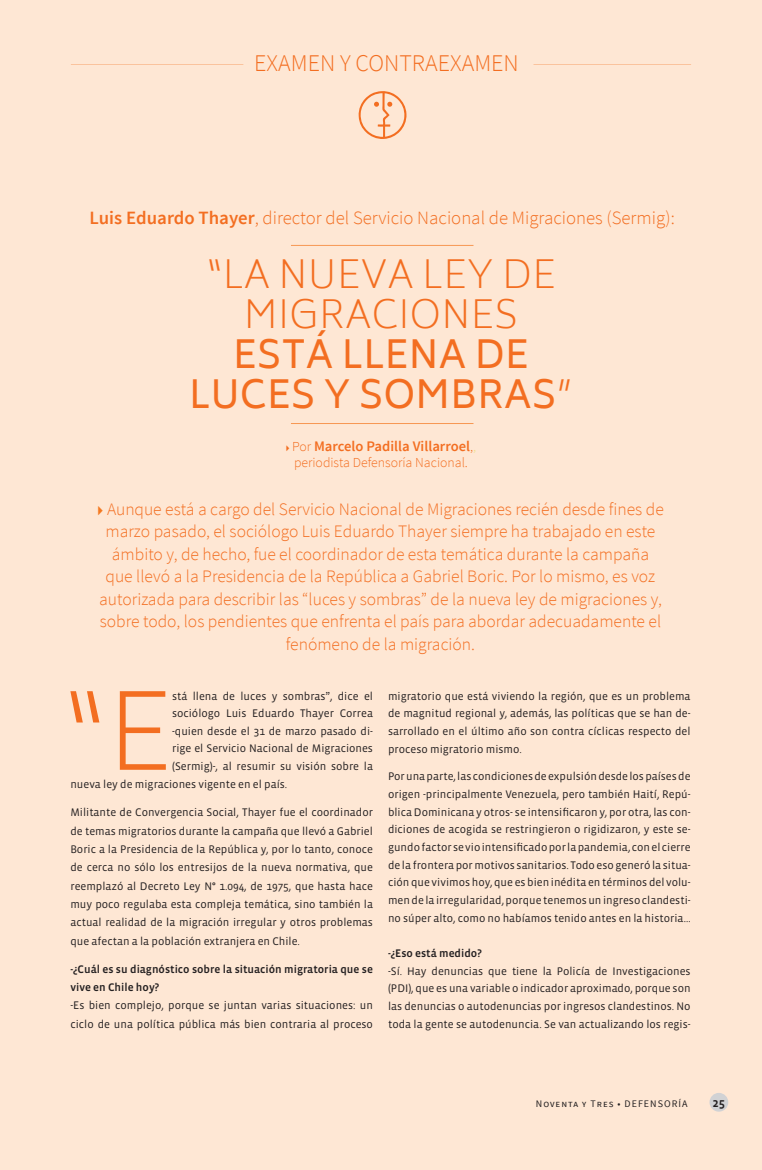
<style>
.page{position:relative;width:762px;height:1170px;background:#fff}
.page>*{position:absolute;margin:0;border:0;box-sizing:border-box;transform-origin:0 0}
.t1{font:200 103.62px "Biryani";color:#f36e21}
.t2{font:37.5px/40px "Biryani";letter-spacing:.01em;color:#f36e21;text-align:center}
.t3{font:200 37.5px/40px "Biryani";letter-spacing:.01em;color:#f36e21;text-align:center}
.t4{font:300 24px "Source Sans Pro";color:#f36e21}
.t5{font:300 18.75px "Source Sans Pro";color:#f36e21}
.t6{font:300 17.5px/22.5px "Source Sans Pro";color:#f36e21;text-align:center}
.t7{font:600 14.62px "Source Sans Pro";color:#f36e21}
.t8{font:300 13.75px "Source Sans Pro";color:#f36e21}
.t9{font:12.5px "Vista Sans Med";color:#231f20}
.t10{font:11.25px/17.6px "Vista Sans";color:#231f20;text-align:justify}
.t11{font:11.25px/18.2px "Vista Sans Med";color:#231f20}
.t12{font:10px "Source Sans Pro";letter-spacing:.1em;color:#231f20}
.s1{font-weight:600}
.s2{font-weight:200}
.s3{font-family:"Idealist Sans";font-weight:300;font-size:10.88px}
.s4{font-weight:300;font-size:13.75px}
.s5{font-weight:300;font-size:13.75px;color:#eae186}
.s6{font-family:"Idealist Sans";color:#f47921}
</style>
<div class="page">
<div style="left:0;top:0;width:762px;height:1169px;background:#fee7d4"></div>
<svg style="left:358px;top:91px;width:49px;height:48px"></svg>
<hr style="left:71px;top:64px;width:172px;height:1px;background:#f69050">
<hr style="left:533px;top:64px;width:158px;height:1px;background:#f69050">
<hr style="left:291px;top:423px;width:182px;height:1px;background:#f79752">
<hr style="left:291px;top:245px;width:182px;height:1px;background:#f79752">
<div style="left:709px;top:1092px;width:19px;height:19px;background:#d1d2d4;border-radius:50%"></div>
<h3 class="t4" style="left:254px;top:49px;width:266px">EXAMEN Y CONTRAEXAMEN</h3>
<h3 class="t5" style="left:90px;top:206px;width:587px"><span class="s1">Luis Eduardo Thayer</span>, director del Servicio Nacional de Migraciones (Sermig):</h3>
<h2 class="t3" style="left:206px;top:255px;width:351px">“LA NUEVA LEY DE<br>MIGRACIONES</h2>
<h2 class="t2" style="left:189px;top:335px;width:385px">ESTÁ LLENA DE<br>LUCES Y SOMBRAS<span class="s2">”</span></h2>
<p class="t7" style="left:286px;top:436px;width:192px"><span class="s3">►</span> <span class="s4">Por</span> Marcelo Padilla Villarroel<span class="s4">,</span><span class="s5">,</span></p>
<p class="t8" style="left:294px;top:454px;width:175px">periodista Defensoría Nacional.</p>
<p class="t6" style="left:97px;top:498px;width:568px"><span class="s6">►</span> Aunque está a cargo del Servicio Nacional de Migraciones recién desde fines de marzo pasado, el sociólogo Luis Eduardo Thayer siempre ha trabajado en este ámbito y, de hecho, fue el coordinador de esta temática durante la campaña que llevó a la Presidencia de la República a Gabriel Boric. Por lo mismo, es voz autorizada para describir las “luces y sombras” de la nueva ley de migraciones y, sobre todo, los pendientes que enfrenta el país para abordar adecuadamente el fenómeno de la migración.</p>
<h1 class="t1" style="left:61px;top:673px;width:112px">“E</h1>
<p class="t10" style="left:172px;top:687px;width:202px">stá llena de luces y sombras”, dice el</p>
<p class="t10" style="left:388px;top:687px;width:304px">migratorio que está viviendo la región, que es un problema de magnitud regional y, además, las políticas que se han de&shy;sarrollado en el último año son contra cíclicas respecto del proceso migratorio mismo.</p>
<p class="t10" style="left:388px;top:768px;width:304px">Por una parte, las condiciones de expulsión desde los países de origen -principalmente Venezuela, pero también Haití, Repú&shy;blica Dominicana y otros- se intensificaron y, por otra, las con&shy;diciones de acogida se restringieron o rigidizaron, y este se&shy;gundo factor se vio intensificado por la pandemia, con el cierre de la frontera por motivos sanitarios. Todo eso generó la situa&shy;ción que vivimos hoy, que es bien inédita en términos del volu&shy;men de la irregularidad, porque tenemos un ingreso clandesti&shy;no súper alto, como no habíamos tenido antes en la historia…</p>
<p class="t11" style="left:388px;top:944px;width:95px">-¿Eso está medido?</p>
<p class="t10" style="left:388px;top:962px;width:304px">-Sí. Hay denuncias que tiene la Policía de Investigaciones (PDI), que es una variable o indicador aproximado, porque son las denuncias o autodenuncias por ingresos clandestinos. No toda la gente se autodenuncia. Se van actualizando los regis-</p>
<p class="t10" style="left:172px;top:704px;width:202px">sociólogo Luis Eduardo Thayer Correa</p>
<p class="t10" style="left:172px;top:722px;width:202px">-quien desde el 31 de marzo pasado di-</p>
<p class="t10" style="left:172px;top:739px;width:202px">rige el Servicio Nacional de Migraciones</p>
<p class="t10" style="left:172px;top:757px;width:202px">(Sermig)-, al resumir su visión sobre la</p>
<p class="t10" style="left:70px;top:775px;width:218px">nueva ley de migraciones vigente en el país.</p>
<p class="t10" style="left:70px;top:803px;width:304px;line-height:18.2px">Militante de Convergencia Social, Thayer fue el coordinador de temas migratorios durante la campaña que llevó a Gabriel Boric a la Presidencia de la República y, por lo tanto, conoce de cerca no sólo los entresijos de la nueva normativa, que reemplazó al Decreto Ley N° 1.094, de 1975, que hasta hace muy poco regulaba esta compleja temática, sino también la actual realidad de la migración irregular y otros problemas que afectan a la población extranjera en Chile.</p>
<p class="t11" style="left:70px;top:960px;width:304px">-¿Cuál es su diagnóstico sobre la situación migratoria que se vive en Chile hoy?</p>
<p class="t10" style="left:70px;top:996px;width:304px;line-height:18.2px">-Es bien complejo, porque se juntan varias situaciones: un ciclo de una política pública más bien contraria al proceso</p>
<p class="t12" style="left:536px;top:1096px;width:153px">Noventa y Tres • DEFENSORÍA</p>
<p class="t9" style="left:712px;top:1095px;width:14px">25</p>
</div>
